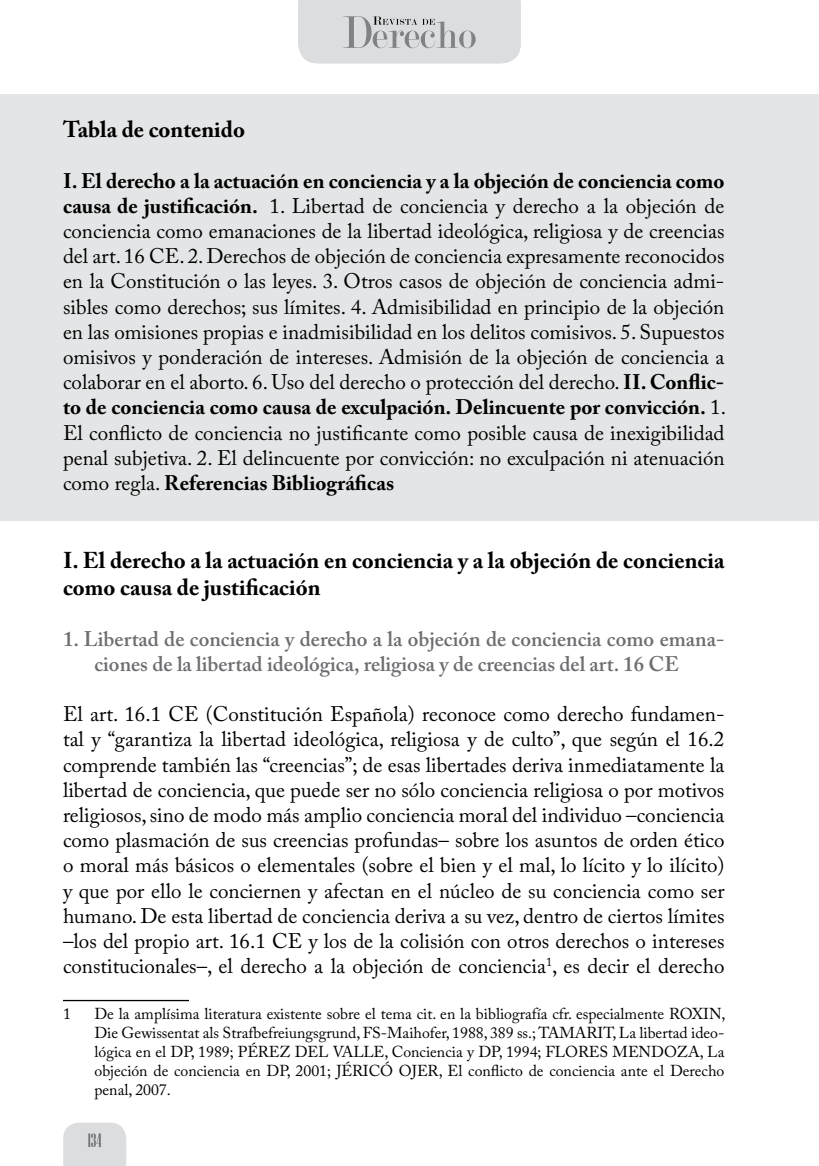
<style>
.page{position:relative;width:819px;height:1166px;background:#fff}
.page>*{position:absolute;margin:0;border:0;box-sizing:border-box;transform-origin:0 0}
.t1{font:700 22.75px/27.3px "Adobe Caslon Pro";color:#000}
.t2{font:21px/25.2px "Adobe Caslon Pro";color:#000;text-align:justify}
.t3{font:600 21px/25.2px "Adobe Caslon Pro";color:#6d6e71}
.t4{font:19.25px "Niagara Solid";color:#636466}
.t5{font:15.75px/18.9px "Adobe Caslon Pro";color:#000;text-align:justify}
.s1{font-weight:700}
</style>
<div class="page">
<div style="left:63px;top:1122px;width:63px;height:44px;background:#dcddde"></div>
<svg style="left:299px;top:0;width:221px;height:63px;background:#d4d5d6"></svg>
<div style="left:0;top:94px;width:819px;height:427px;background:#e4e5e6"></div>
<hr style="left:63px;top:999px;width:126px;height:2px;background:#000">
<p class="t1" style="left:63px;top:116px;width:184px">Tabla de contenido</p>
<p class="t2" style="left:63px;top:168px;width:665px"><span class="s1">I. El derecho a la actuación en conciencia y a la objeción de conciencia como causa de justificación.</span> 1. Libertad de conciencia y derecho a la objeción de conciencia como emanaciones de la libertad ideológica, religiosa y de creencias del art. 16 CE. 2. Derechos de objeción de conciencia expresamente reconocidos en la Constitución o las leyes. 3. Otros casos de objeción de conciencia admi&shy;sibles como derechos; sus límites. 4. Admisibilidad en principio de la objeción en las omisiones propias e inadmisibilidad en los delitos comisivos. 5. Supuestos omisivos y ponderación de intereses. Admisión de la objeción de conciencia a colaborar en el aborto. 6. Uso del derecho o protección del derecho. <span class="s1">II. Conflic&shy;to de conciencia como causa de exculpación. Delincuente por convicción.</span> 1.<br>El conflicto de conciencia no justificante como posible causa de inexigibilidad penal subjetiva. 2. El delincuente por convicción: no exculpación ni atenuación como regla. <span class="s1">Referencias Bibliográficas</span></p>
<p class="t1" style="left:63px;top:546px;width:663px">I. El derecho a la actuación en conciencia y a la objeción de conciencia como causa de justificación</p>
<p class="t3" style="left:94px;top:625px;width:631px;text-indent:-32px">1. Libertad de conciencia y derecho a la objeción de conciencia como emana&shy;ciones de la libertad ideológica, religiosa y de creencias del art. 16 CE</p>
<p class="t2" style="left:63px;top:701px;width:663px">El art. 16.1 CE (Constitución Española) reconoce como derecho fundamen&shy;tal y “garantiza la libertad ideológica, religiosa y de culto”, que según el 16.2 comprende también las “creencias”; de esas libertades deriva inmediatamente la libertad de conciencia, que puede ser no sólo conciencia religiosa o por motivos religiosos, sino de modo más amplio conciencia moral del individuo –conciencia como plasmación de sus creencias profundas– sobre los asuntos de orden ético o moral más básicos o elementales (sobre el bien y el mal, lo lícito y lo ilícito) y que por ello le conciernen y afectan en el núcleo de su conciencia como ser humano. De esta libertad de conciencia deriva a su vez, dentro de ciertos límites –los del propio art. 16.1 CE y los de la colisión con otros derechos o intereses constitucionales–, el derecho a la objeción de conciencia<sup>1</sup>, es decir el derecho</p>
<p class="t5" style="left:63px;top:1004px;width:9px">1</p>
<p class="t5" style="left:94px;top:1004px;width:633px">De la amplísima literatura existente sobre el tema cit. en la bibliografía cfr. especialmente ROXIN, Die Gewissentat als Strafbefreiungsgrund, FS-Maihofer, 1988, 389 ss.; TAMARIT, La libertad ideo&shy;lógica en el DP, 1989; PÉREZ DEL VALLE, Conciencia y DP, 1994; FLORES MENDOZA, La objeción de conciencia en DP, 2001; JÉRICÓ OJER, El conflicto de conciencia ante el Derecho penal, 2007.</p>
<p class="t4" style="left:88px;top:1129px;width:15px">134</p>
</div>
